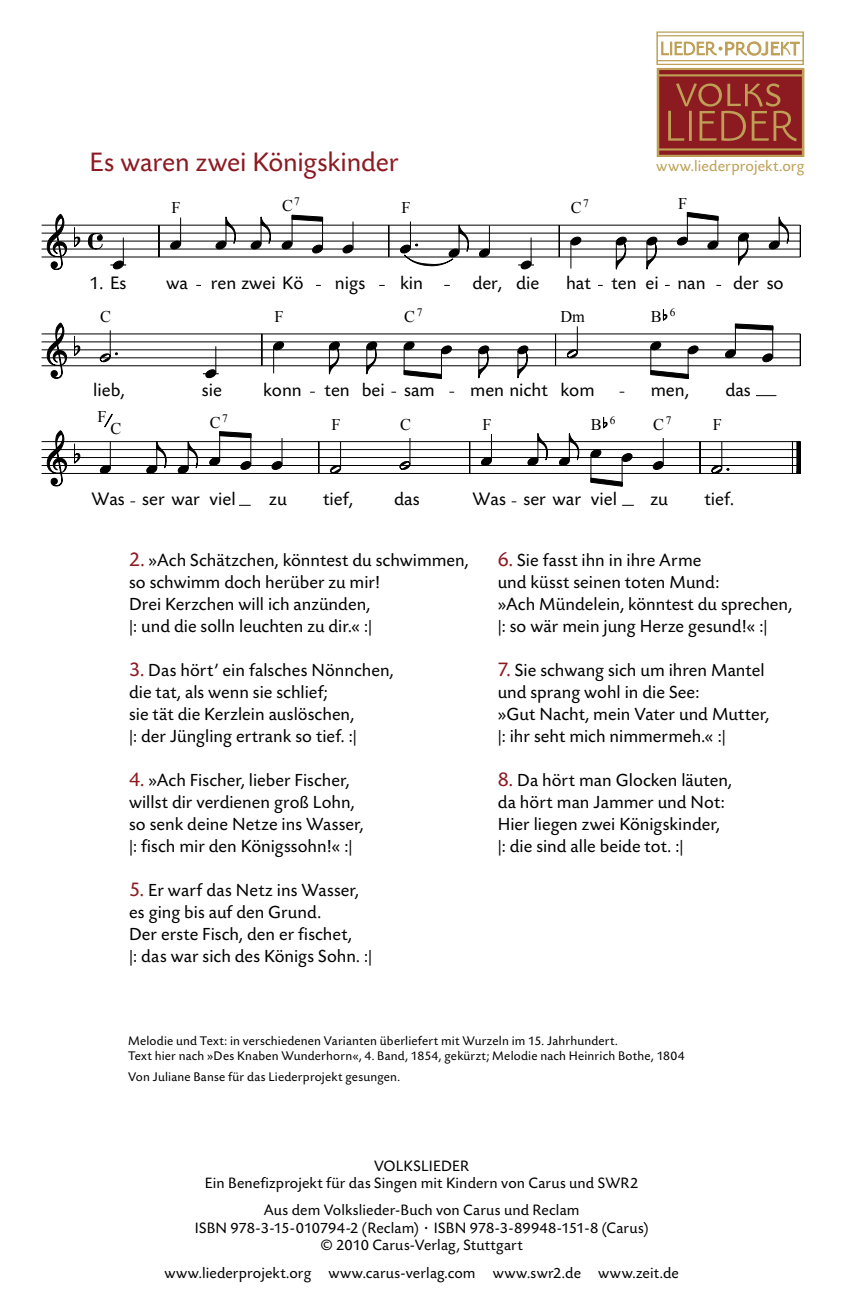
<style>
.page{position:relative;width:844px;height:1315px;background:#fff}
.page>*{position:absolute;margin:0;border:0;box-sizing:border-box;transform-origin:0 0}
.t1{font:28px "Today SB";letter-spacing:-.005em;color:#8c1a21}
.t2{font:18.9px "Today SB";color:#000}
.t3{font:18.38px/21.9px "Today SB";letter-spacing:.005em;color:#000}
.t4{font:16.28px "Times New Roman";color:#000}
.t5{font:15.92px "Today SB";letter-spacing:.005em;color:#be9f55}
.t6{font:15.75px/17.5px "Today SB";letter-spacing:.01em;color:#000;text-align:center}
.t7{font:13.12px/15.8px "Today SB";letter-spacing:.015em;color:#000}
.t8{font:11.38px "Times New Roman";color:#000}
.s1{font-size:21px;color:#8c1a21}
</style>
<div class="page">
<svg style="left:656px;top:31px;width:148px;height:126px"></svg>
<hr style="left:42px;top:473px;width:758px;height:1px;background:#000">
<hr style="left:42px;top:465px;width:758px;height:1px;background:#000">
<hr style="left:42px;top:457px;width:758px;height:1px;background:#000">
<hr style="left:42px;top:449px;width:758px;height:1px;background:#000">
<hr style="left:42px;top:441px;width:758px;height:1px;background:#000">
<svg style="left:46px;top:430px;width:35px;height:57px"></svg>
<svg style="left:99px;top:442px;width:12px;height:31px"></svg>
<svg style="left:146px;top:441px;width:21px;height:32px"></svg>
<svg style="left:177px;top:441px;width:21px;height:32px"></svg>
<svg style="left:209px;top:431px;width:43px;height:39px"></svg>
<hr style="left:250px;top:433px;width:1px;height:31px;background:#000">
<svg style="left:271px;top:438px;width:12px;height:32px"></svg>
<hr style="left:318px;top:441px;width:1px;height:32px;background:#000">
<svg style="left:329px;top:442px;width:12px;height:31px"></svg>
<svg style="left:399px;top:438px;width:12px;height:32px"></svg>
<hr style="left:469px;top:441px;width:1px;height:32px;background:#000">
<svg style="left:480px;top:434px;width:12px;height:31px"></svg>
<svg style="left:527px;top:433px;width:21px;height:32px"></svg>
<svg style="left:558px;top:433px;width:21px;height:32px"></svg>
<svg style="left:590px;top:449px;width:42px;height:38px"></svg>
<svg style="left:652px;top:438px;width:12px;height:32px"></svg>
<hr style="left:699px;top:441px;width:1px;height:32px;background:#000">
<svg style="left:710px;top:442px;width:19px;height:31px"></svg>
<svg style="left:791px;top:441px;width:10px;height:33px"></svg>
<div style="left:796px;top:441px;width:4px;height:33px;border:1px solid #000"></div>
<hr style="left:42px;top:365px;width:758px;height:1px;background:#000">
<hr style="left:42px;top:357px;width:758px;height:1px;background:#000">
<hr style="left:42px;top:349px;width:758px;height:1px;background:#000">
<hr style="left:42px;top:341px;width:758px;height:1px;background:#000">
<hr style="left:42px;top:333px;width:758px;height:1px;background:#000">
<svg style="left:46px;top:322px;width:35px;height:57px"></svg>
<svg style="left:99px;top:330px;width:19px;height:33px"></svg>
<svg style="left:203px;top:346px;width:16px;height:33px"></svg>
<hr style="left:261px;top:334px;width:1px;height:32px;background:#000">
<svg style="left:272px;top:341px;width:12px;height:32px"></svg>
<svg style="left:328px;top:333px;width:12px;height:42px"></svg>
<svg style="left:366px;top:333px;width:11px;height:42px"></svg>
<svg style="left:403px;top:341px;width:49px;height:38px"></svg>
<svg style="left:477px;top:333px;width:12px;height:46px"></svg>
<svg style="left:516px;top:333px;width:12px;height:46px"></svg>
<hr style="left:555px;top:334px;width:1px;height:32px;background:#000">
<svg style="left:566px;top:326px;width:12px;height:33px"></svg>
<svg style="left:649px;top:341px;width:49px;height:38px"></svg>
<svg style="left:756px;top:395px;width:20px;height:1px"></svg>
<svg style="left:724px;top:323px;width:49px;height:40px"></svg>
<hr style="left:772px;top:326px;width:1px;height:30px;background:#000">
<hr style="left:799px;top:334px;width:1px;height:32px;background:#000">
<hr style="left:42px;top:256px;width:758px;height:1px;background:#000">
<hr style="left:42px;top:248px;width:758px;height:1px;background:#000">
<hr style="left:42px;top:241px;width:758px;height:1px;background:#000">
<hr style="left:42px;top:233px;width:758px;height:1px;background:#000">
<hr style="left:42px;top:225px;width:758px;height:1px;background:#000">
<svg style="left:46px;top:213px;width:35px;height:57px"></svg>
<svg style="left:87px;top:233px;width:39px;height:37px"></svg>
<hr style="left:158px;top:225px;width:1px;height:32px;background:#000">
<svg style="left:170px;top:218px;width:11px;height:32px"></svg>
<svg style="left:215px;top:216px;width:21px;height:42px"></svg>
<svg style="left:250px;top:216px;width:21px;height:42px"></svg>
<svg style="left:281px;top:214px;width:42px;height:40px"></svg>
<hr style="left:322px;top:217px;width:1px;height:31px;background:#000">
<svg style="left:342px;top:221px;width:12px;height:33px"></svg>
<hr style="left:388px;top:225px;width:1px;height:32px;background:#000">
<svg style="left:478px;top:225px;width:12px;height:33px"></svg>
<svg style="left:518px;top:237px;width:16px;height:33px"></svg>
<hr style="left:558px;top:225px;width:1px;height:32px;background:#000">
<svg style="left:570px;top:236px;width:11px;height:32px"></svg>
<svg style="left:615px;top:224px;width:12px;height:46px"></svg>
<svg style="left:645px;top:224px;width:12px;height:46px"></svg>
<svg style="left:676px;top:211px;width:42px;height:39px"></svg>
<svg style="left:737px;top:224px;width:12px;height:42px"></svg>
<svg style="left:768px;top:216px;width:21px;height:42px"></svg>
<hr style="left:799px;top:225px;width:1px;height:32px;background:#000">
<svg style="left:662px;top:309px;width:5px;height:12px"></svg>
<svg style="left:603px;top:417px;width:5px;height:12px"></svg>
<svg style="left:104px;top:413px;width:9px;height:15px"></svg>
<svg style="left:399px;top:221px;width:70px;height:46px"></svg>
<h1 class="t1" style="left:89px;top:147px;width:311px">Es waren zwei Königskinder</h1>
<p class="t5" style="left:656px;top:158px;width:150px">www.liederprojekt.org</p>
<p class="t8" style="left:294px;top:194px;width:7px">7</p>
<p class="t8" style="left:583px;top:196px;width:7px">7</p>
<p class="t4" style="left:171px;top:197px;width:11px">F</p>
<p class="t4" style="left:282px;top:195px;width:12px">C</p>
<p class="t4" style="left:401px;top:197px;width:11px">F</p>
<p class="t4" style="left:570px;top:197px;width:12px">C</p>
<p class="t4" style="left:678px;top:193px;width:11px">F</p>
<p class="t2" style="left:89px;top:273px;width:39px">1. Es</p>
<p class="t2" style="left:166px;top:273px;width:139px">wa ren zwei Kö</p>
<p class="t2" style="left:335px;top:273px;width:32px">nigs</p>
<p class="t2" style="left:400px;top:273px;width:25px">kin</p>
<p class="t2" style="left:472px;top:273px;width:68px">der, die</p>
<p class="t2" style="left:566px;top:273px;width:141px">hat ten ei nan</p>
<p class="t2" style="left:733px;top:273px;width:52px">der so</p>
<p class="t8" style="left:416px;top:304px;width:7px">7</p>
<p class="t8" style="left:669px;top:304px;width:7px">6</p>
<p class="t4" style="left:100px;top:305px;width:12px">C</p>
<p class="t4" style="left:274px;top:305px;width:11px">F</p>
<p class="t4" style="left:404px;top:305px;width:12px">C</p>
<p class="t4" style="left:560px;top:305px;width:26px">Dm</p>
<p class="t4" style="left:650px;top:305px;width:12px">B</p>
<p class="t2" style="left:93px;top:379px;width:33px">lieb,</p>
<p class="t2" style="left:202px;top:379px;width:22px">sie</p>
<p class="t2" style="left:263px;top:379px;width:173px">konn ten bei sam</p>
<p class="t2" style="left:470px;top:379px;width:126px">men nicht kom</p>
<p class="t2" style="left:650px;top:379px;width:40px">men,</p>
<p class="t2" style="left:725px;top:379px;width:27px">das</p>
<p class="t4" style="left:97px;top:405px;width:11px">F</p>
<p class="t4" style="left:110px;top:417px;width:12px">C</p>
<p class="t8" style="left:222px;top:410px;width:7px">7</p>
<p class="t8" style="left:609px;top:412px;width:7px">6</p>
<p class="t8" style="left:665px;top:412px;width:7px">7</p>
<p class="t4" style="left:210px;top:411px;width:12px">C</p>
<p class="t4" style="left:331px;top:413px;width:11px">F</p>
<p class="t4" style="left:400px;top:413px;width:12px">C</p>
<p class="t4" style="left:482px;top:413px;width:11px">F</p>
<p class="t4" style="left:590px;top:413px;width:12px">B</p>
<p class="t4" style="left:653px;top:413px;width:12px">C</p>
<p class="t4" style="left:712px;top:413px;width:11px">F</p>
<p class="t2" style="left:91px;top:489px;width:146px">Was ser war viel</p>
<p class="t2" style="left:269px;top:489px;width:19px">zu</p>
<p class="t2" style="left:323px;top:489px;width:31px">tief,</p>
<p class="t2" style="left:394px;top:489px;width:27px">das</p>
<p class="t2" style="left:472px;top:489px;width:146px">Was ser war viel</p>
<p class="t2" style="left:650px;top:489px;width:19px">zu</p>
<p class="t2" style="left:704px;top:489px;width:31px">tief.</p>
<p class="t3" style="left:129px;top:550px;width:341px"><span class="s1">2.</span> »Ach Schätzchen, könntest du schwimmen, so schwimm doch herüber zu mir!<br>Drei Kerzchen will ich anzünden,<br>|: und die solln leuchten zu dir.« :|</p>
<p class="t3" style="left:129px;top:660px;width:266px"><span class="s1">3.</span> Das hört’ ein falsches Nönnchen, die tat, als wenn sie schlief;<br>sie tät die Kerzlein auslöschen,<br>|: der Jüngling ertrank so tief. :|</p>
<p class="t3" style="left:129px;top:770px;width:236px"><span class="s1">4.</span> »Ach Fischer, lieber Fischer, willst dir verdienen groß Lohn, so senk deine Netze ins Wasser, |: fisch mir den Königssohn!« :|</p>
<p class="t3" style="left:129px;top:879px;width:244px"><span class="s1">5.</span> Er warf das Netz ins Wasser, es ging bis auf den Grund.<br>Der erste Fisch, den er fischet,<br>|: das war sich des Königs Sohn. :|</p>
<p class="t3" style="left:497px;top:550px;width:296px"><span class="s1">6.</span> Sie fasst ihn in ihre Arme<br>und küsst seinen toten Mund:<br>»Ach Mündelein, könntest du sprechen, |: so wär mein jung Herze gesund!« :|</p>
<p class="t3" style="left:497px;top:660px;width:273px"><span class="s1">7.</span> Sie schwang sich um ihren Mantel und sprang wohl in die See:<br>»Gut Nacht, mein Vater und Mutter, |: ihr seht mich nimmermeh.« :|</p>
<p class="t3" style="left:497px;top:770px;width:236px"><span class="s1">8.</span> Da hört man Glocken läuten, da hört man Jammer und Not:<br>Hier liegen zwei Königskinder, |: die sind alle beide tot. :|</p>
<p class="t7" style="left:128px;top:1033px;width:558px">Melodie und Text: in verschiedenen Varianten überliefert mit Wurzeln im 15. Jahrhundert.<br>Text hier nach »Des Knaben Wunderhorn«, 4. Band, 1854, gekürzt; Melodie nach Heinrich Bothe, 1804</p>
<p class="t7" style="left:128px;top:1069px;width:273px">Von Juliane Banse für das Liederprojekt gesungen.</p>
<p class="t6" style="left:205px;top:1157px;width:435px">VOLKSLIEDER<br>Ein Benefizprojekt für das Singen mit Kindern von Carus und SWR2</p>
<p class="t6" style="left:195px;top:1202px;width:455px">Aus dem Volkslieder-Buch von Carus und Reclam<br>ISBN 978-3-15-010794-2 (Reclam) · ISBN 978-3-89948-151-8 (Carus) © 2010 Carus-Verlag, Stuttgart</p>
<p class="t6" style="left:164px;top:1264px;width:515px">www.liederprojekt.org www.carus-verlag.com www.swr2.de www.zeit.de</p>
</div>
